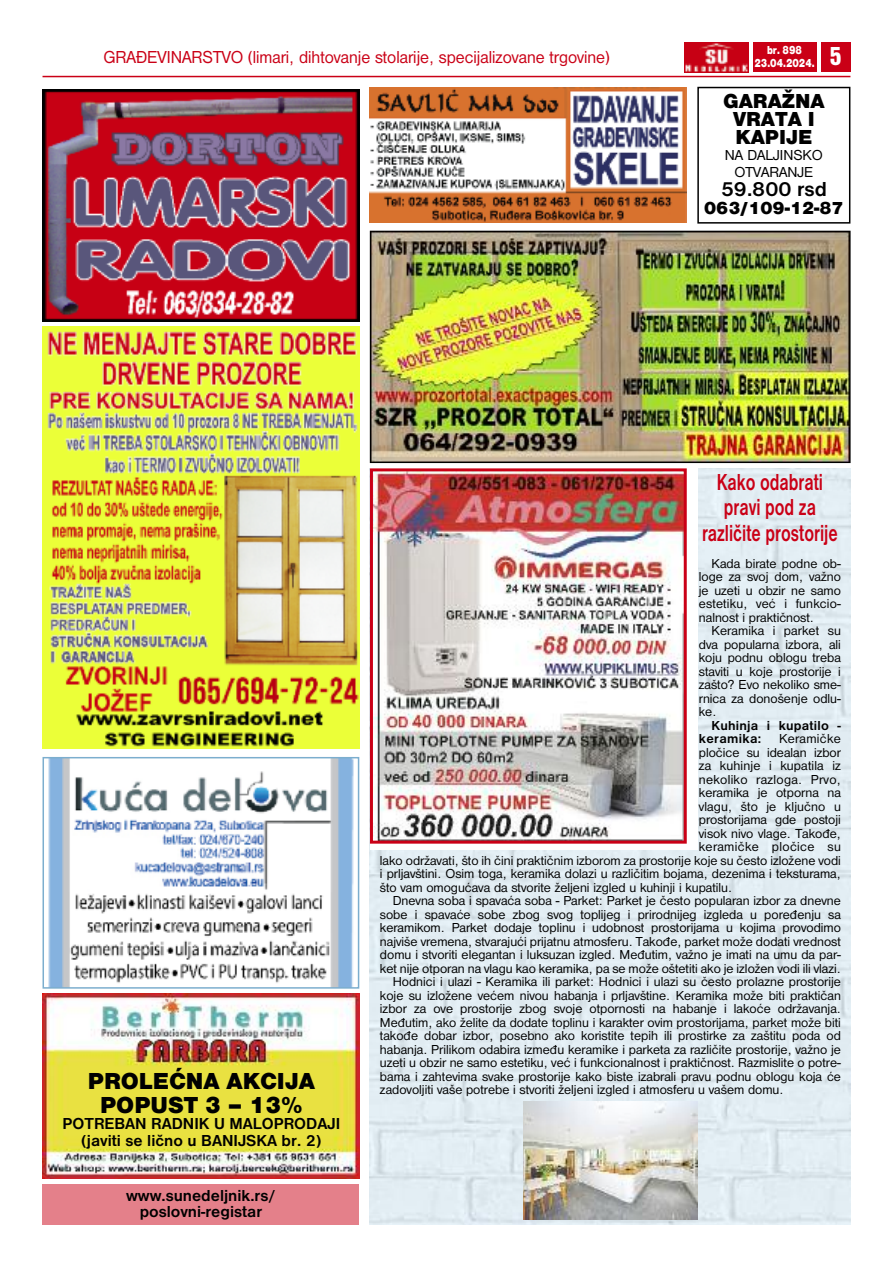
<style>
.page{position:relative;width:893px;height:1263px;background:#fff}
.page>*{position:absolute;margin:0;border:0;box-sizing:border-box;transform-origin:0 0}
.t1{font:27px "Nimbus San DEE Blac Cond";color:#fff}
.t2{font:700 24px/25.5px "Nimbus San DEE";color:#ca0016;text-align:center;scale:.7 1}
.t3{font:24px "Nimbus San DEE Blac";color:#000}
.t4{font:21px/18px "Nimbus San DEE Blac";color:#000;text-align:center}
.t5{font:700 21px "Nimbus San DEE";color:#000}
.t6{font:18px "Nimbus San DEE";color:#ca0016;scale:.95 1}
.t7{font:18px "Nimbus San DEE Blac";color:#000}
.t8{font:700 16.5px/16.5px "Nimbus San DEE";color:#000;text-align:center}
.t9{font:15px/16.5px "Nimbus San DEE";color:#000;text-align:center}
.t10{font:13.5px/13.5px "Nimbus San DEE";color:#000;text-align:justify}
.t11{font:13.5px "Nimbus San DEE";letter-spacing:.025em;color:#000}
.t12{font:700 13.5px/13.5px "Nimbus San DEE";letter-spacing:.015em;color:#000}
.t13{font:13.5px "Nimbus San DEE";letter-spacing:.02em;color:#000}
.t14{font:12px "Nimbus San DEE Blac";color:#fff;scale:.8 1}
</style>
<div class="page">
<img style="left:372px;top:233px;width:476px;height:228px">
<div style="left:370px;top:231px;width:480px;height:232px;border:1px solid #000"></div>
<div style="left:821px;top:43px;width:29px;height:29px;background:#ca0016"></div>
<div style="left:753px;top:43px;width:63px;height:29px;background:#ca0016"></div>
<svg style="left:748px;top:43px;width:1px;height:29px"></svg>
<img style="left:685px;top:43px;width:63px;height:29px">
<hr style="left:43px;top:76px;width:807px;height:1px;background:#ca0016">
<img style="left:43px;top:326px;width:316px;height:423px">
<img style="left:48px;top:760px;width:306px;height:226px">
<div style="left:43px;top:757px;width:316px;height:232px;border:2px solid #7caece"></div>
<img style="left:43px;top:993px;width:316px;height:185px">
<img style="left:43px;top:90px;width:316px;height:232px">
<div style="left:43px;top:1184px;width:316px;height:41px;background:#e4808a"></div>
<div style="left:697px;top:87px;width:153px;height:137px;border:2px solid #000"></div>
<img style="left:370px;top:468px;width:480px;height:757px">
<div style="left:370px;top:468px;width:327px;height:381px;background:#fff"></div>
<img style="left:374px;top:472px;width:309px;height:368px">
<div style="left:370px;top:468px;width:317px;height:376px;border:3px solid #ca0016"></div>
<img style="left:370px;top:87px;width:317px;height:135px">
<img style="left:523px;top:1101px;width:174px;height:119px">
<p class="t14" style="left:767px;top:43px;width:45px">br. 898</p>
<h3 class="t6" style="left:103px;top:47px;width:534px">GRAĐEVINARSTVO (limari, dihtovanje stolarije, specijalizovane trgovine)</h3>
<p class="t14" style="left:754px;top:56px;width:77px">23.04.2024.</p>
<h1 class="t1" style="left:830px;top:40px;width:13px">5</h1>
<h3 class="t4" style="left:723px;top:91px;width:103px">GARAŽNA<br>VRATA I<br>KAPIJE</h3>
<p class="t9" style="left:725px;top:147px;width:100px">NA DALJINSKO<br>OTVARANJE</p>
<h3 class="t5" style="left:721px;top:176px;width:107px">59.800 rsd</h3>
<h3 class="t7" style="left:704px;top:197px;width:141px">063/109-12-87</h3>
<h2 class="t3" style="left:88px;top:1066px;width:229px">PROLEĆNA AKCIJA</h2>
<h2 class="t3" style="left:100px;top:1090px;width:204px">POPUST 3 – 13%</h2>
<p class="t8" style="left:63px;top:1115px;width:279px">POTREBAN RADNIK U MALOPRODAJI (javiti se lično u BANIJSKA br. 2)</p>
<p class="t8" style="left:126px;top:1186px;width:151px">www.sunedeljnik.rs/ poslovni-registar</p>
<h2 class="t2" style="left:702px;top:468px;width:196px">Kako odabrati pravi pod za različite prostorije</h2>
<p class="t10" style="left:699px;top:556px;width:144px;text-indent:13px">Kada birate podne ob&shy;loge za svoj dom, važno je uzeti u obzir ne samo estetiku, već i funkcio&shy;nalnost i praktičnost.</p>
<p class="t10" style="left:699px;top:624px;width:144px;text-indent:13px">Keramika i parket su dva popularna izbora, ali koju podnu oblogu treba staviti u koje prostorije i zašto? Evo nekoliko sme&shy;rnica za donošenje odlu&shy;ke.</p>
<p class="t12" style="left:699px;top:718px;width:144px;text-indent:13px">Kuhinja i kupatilo - keramika:</p>
<p class="t11" style="left:779px;top:730px;width:63px">Keramičke</p>
<p class="t10" style="left:699px;top:745px;width:144px">pločice su idealan izbor</p>
<p class="t10" style="left:699px;top:759px;width:144px">za kuhinje i kupatila iz</p>
<p class="t13" style="left:699px;top:771px;width:144px">nekoliko razloga. Prvo,</p>
<p class="t10" style="left:699px;top:786px;width:144px">keramika je otporna na</p>
<p class="t10" style="left:699px;top:799px;width:144px">vlagu, što je ključno u</p>
<p class="t10" style="left:699px;top:813px;width:144px">prostorijama gde postoji</p>
<p class="t10" style="left:699px;top:826px;width:144px">visok nivo vlage. Takođe,</p>
<p class="t11" style="left:699px;top:838px;width:144px">keramičke pločice su</p>
<p class="t10" style="left:380px;top:853px;width:462px">lako održavati, što ih čini praktičnim izborom za prostorije koje su često izložene vodi</p>
<p class="t10" style="left:380px;top:867px;width:462px">i prljavštini. Osim toga, keramika dolazi u različitim bojama, dezenima i teksturama,</p>
<p class="t10" style="left:380px;top:880px;width:354px">što vam omogućava da stvorite željeni izgled u kuhinji i kupatilu.</p>
<p class="t10" style="left:393px;top:894px;width:450px">Dnevna soba i spavaća soba - Parket: Parket je često popularan izbor za dnevne</p>
<p class="t10" style="left:380px;top:907px;width:462px">sobe i spavaće sobe zbog svog toplijeg i prirodnijeg izgleda u poređenju sa</p>
<p class="t10" style="left:380px;top:921px;width:462px">keramikom. Parket dodaje toplinu i udobnost prostorijama u kojima provodimo</p>
<p class="t10" style="left:380px;top:934px;width:462px">najviše vremena, stvarajući prijatnu atmosferu. Takođe, parket može dodati vrednost</p>
<p class="t10" style="left:380px;top:948px;width:462px">domu i stvoriti elegantan i luksuzan izgled. Međutim, važno je imati na umu da par-</p>
<p class="t10" style="left:380px;top:961px;width:462px">ket nije otporan na vlagu kao keramika, pa se može oštetiti ako je izložen vodi ili vlazi.</p>
<p class="t10" style="left:393px;top:975px;width:450px">Hodnici i ulazi - Keramika ili parket: Hodnici i ulazi su često prolazne prostorije</p>
<p class="t10" style="left:380px;top:988px;width:462px">koje su izložene većem nivou habanja i prljavštine. Keramika može biti praktičan</p>
<p class="t10" style="left:380px;top:1002px;width:462px">izbor za ove prostorije zbog svoje otpornosti na habanje i lakoće održavanja.</p>
<p class="t10" style="left:380px;top:1015px;width:462px">Međutim, ako želite da dodate toplinu i karakter ovim prostorijama, parket može biti</p>
<p class="t10" style="left:380px;top:1029px;width:462px">takođe dobar izbor, posebno ako koristite tepih ili prostirke za zaštitu poda od</p>
<p class="t10" style="left:380px;top:1042px;width:462px">habanja. Prilikom odabira između keramike i parketa za različite prostorije, važno je</p>
<p class="t10" style="left:380px;top:1056px;width:462px">uzeti u obzir ne samo estetiku, već i funkcionalnost i praktičnost. Razmislite o potre-</p>
<p class="t10" style="left:380px;top:1069px;width:462px">bama i zahtevima svake prostorije kako biste izabrali pravu podnu oblogu koja će</p>
<p class="t10" style="left:380px;top:1083px;width:405px">zadovoljiti vaše potrebe i stvoriti željeni izgled i atmosferu u vašem domu.</p>
</div>
